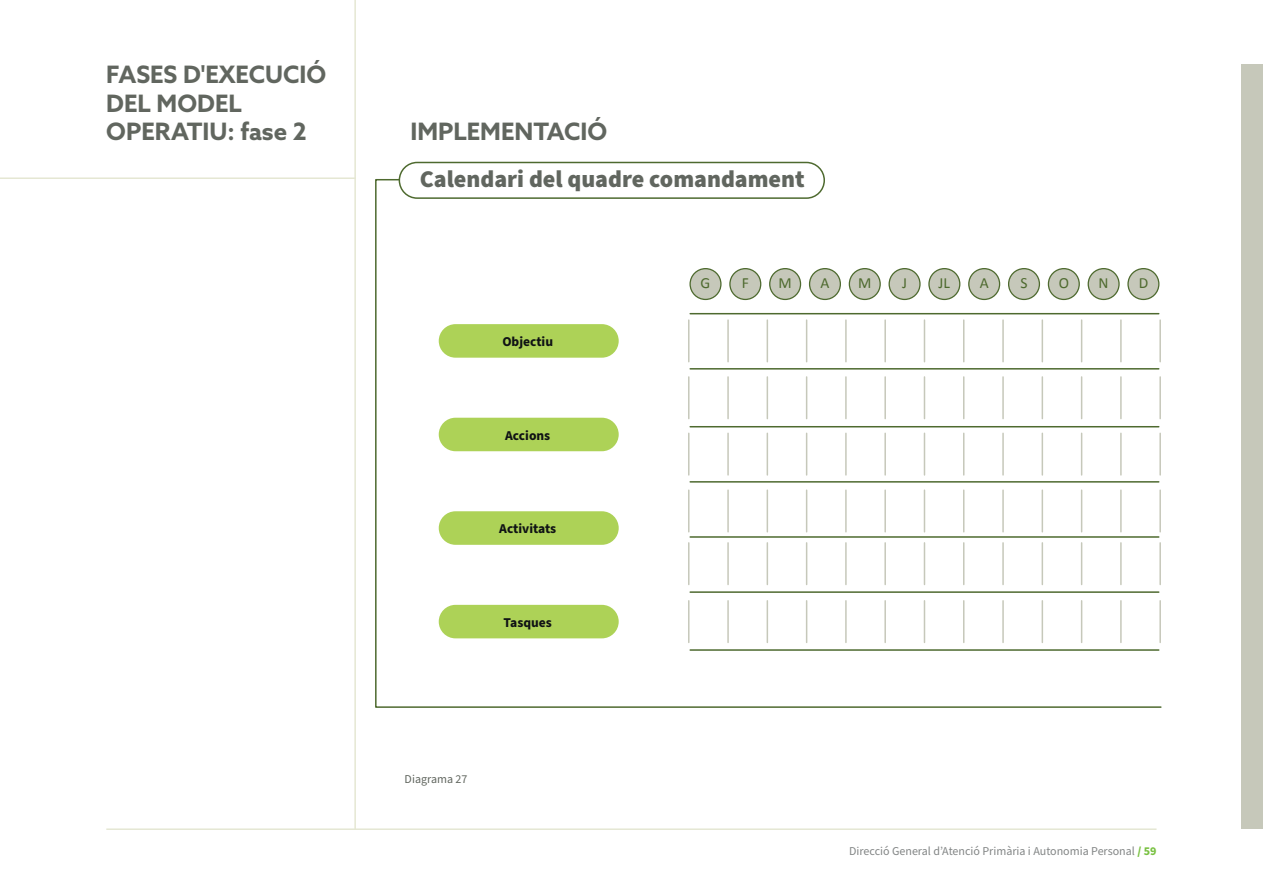
<style>
.page{position:relative;width:1263px;height:893px;background:#fff}
.page>*{position:absolute;margin:0;border:0;box-sizing:border-box;transform-origin:0 0}
.t1{font:700 24px/28.8px "Azo Sans";color:#61665f}
.t2{font:900 24px "Source Sans Pro";color:#61665f}
.t3{font:15.6px "Calibri";color:#4e6a2f}
.t4{font:700 13.5px "Source Sans Pro";color:#101315}
.t5{font:12px "Source Sans Pro";color:#838686}
.t6{font:12px "Source Sans Pro";color:#61665f}
.s1{font-weight:900;color:#79c142}
.s2{font-weight:700;color:#79c142}
</style>
<div class="page">
<hr style="left:106px;top:828px;width:1050px;height:2px;background:#e5e7d3">
<div style="left:1242px;top:64px;width:21px;height:764px;background:#c6c8ba"></div>
<svg style="left:375px;top:178px;width:787px;height:530px"></svg>
<div style="left:399px;top:162px;width:426px;height:37px;border:2px solid #4e6a2f;border-radius:18px"></div>
<div style="left:439px;top:324px;width:180px;height:34px;background:#add257;border-radius:17px"></div>
<div style="left:439px;top:418px;width:180px;height:33px;background:#add257;border-radius:17px"></div>
<div style="left:439px;top:511px;width:180px;height:34px;background:#add257;border-radius:17px"></div>
<div style="left:439px;top:605px;width:180px;height:33px;background:#add257;border-radius:17px"></div>
<div style="left:690px;top:269px;width:31px;height:30px;background:#c6c8ba;border-radius:50%"></div>
<div style="left:689px;top:268px;width:32px;height:32px;border:1px solid #4e6a2f;border-radius:50%"></div>
<div style="left:849px;top:269px;width:31px;height:30px;background:#c6c8ba;border-radius:50%"></div>
<div style="left:849px;top:268px;width:32px;height:32px;border:1px solid #4e6a2f;border-radius:50%"></div>
<div style="left:1009px;top:269px;width:30px;height:30px;background:#c6c8ba;border-radius:50%"></div>
<div style="left:1008px;top:268px;width:32px;height:32px;border:1px solid #4e6a2f;border-radius:50%"></div>
<div style="left:770px;top:269px;width:30px;height:30px;background:#c6c8ba;border-radius:50%"></div>
<div style="left:769px;top:268px;width:32px;height:32px;border:1px solid #4e6a2f;border-radius:50%"></div>
<div style="left:929px;top:269px;width:31px;height:30px;background:#c6c8ba;border-radius:50%"></div>
<div style="left:928px;top:268px;width:32px;height:32px;border:1px solid #4e6a2f;border-radius:50%"></div>
<div style="left:1088px;top:269px;width:31px;height:30px;background:#c6c8ba;border-radius:50%"></div>
<div style="left:1087px;top:268px;width:33px;height:32px;border:1px solid #4e6a2f;border-radius:50%"></div>
<div style="left:730px;top:269px;width:31px;height:30px;background:#c6c8ba;border-radius:50%"></div>
<div style="left:729px;top:268px;width:32px;height:32px;border:1px solid #4e6a2f;border-radius:50%"></div>
<div style="left:889px;top:269px;width:31px;height:30px;background:#c6c8ba;border-radius:50%"></div>
<div style="left:888px;top:268px;width:33px;height:32px;border:1px solid #4e6a2f;border-radius:50%"></div>
<div style="left:1048px;top:269px;width:31px;height:30px;background:#c6c8ba;border-radius:50%"></div>
<div style="left:1048px;top:268px;width:32px;height:32px;border:1px solid #4e6a2f;border-radius:50%"></div>
<div style="left:809px;top:269px;width:31px;height:30px;background:#c6c8ba;border-radius:50%"></div>
<div style="left:809px;top:268px;width:32px;height:32px;border:1px solid #4e6a2f;border-radius:50%"></div>
<div style="left:969px;top:269px;width:30px;height:30px;background:#c6c8ba;border-radius:50%"></div>
<div style="left:968px;top:268px;width:32px;height:32px;border:1px solid #4e6a2f;border-radius:50%"></div>
<div style="left:1128px;top:269px;width:31px;height:30px;background:#c6c8ba;border-radius:50%"></div>
<div style="left:1127px;top:268px;width:32px;height:32px;border:1px solid #4e6a2f;border-radius:50%"></div>
<hr style="left:690px;top:313px;width:469px;height:1px;background:#4e6a2f">
<hr style="left:690px;top:536px;width:469px;height:2px;background:#4e6a2f">
<hr style="left:690px;top:426px;width:469px;height:1px;background:#4e6a2f">
<hr style="left:690px;top:649px;width:469px;height:2px;background:#4e6a2f">
<hr style="left:690px;top:368px;width:469px;height:2px;background:#4e6a2f">
<hr style="left:690px;top:591px;width:469px;height:2px;background:#4e6a2f">
<hr style="left:690px;top:481px;width:469px;height:2px;background:#4e6a2f">
<hr style="left:727px;top:320px;width:2px;height:42px;background:#c6c8ba">
<hr style="left:727px;top:433px;width:2px;height:42px;background:#c6c8ba">
<hr style="left:727px;top:543px;width:2px;height:41px;background:#c6c8ba">
<hr style="left:727px;top:377px;width:2px;height:42px;background:#c6c8ba">
<hr style="left:727px;top:490px;width:2px;height:42px;background:#c6c8ba">
<hr style="left:727px;top:601px;width:2px;height:41px;background:#c6c8ba">
<hr style="left:884px;top:320px;width:2px;height:42px;background:#c6c8ba">
<hr style="left:884px;top:433px;width:2px;height:42px;background:#c6c8ba">
<hr style="left:884px;top:543px;width:2px;height:41px;background:#c6c8ba">
<hr style="left:884px;top:377px;width:2px;height:42px;background:#c6c8ba">
<hr style="left:884px;top:490px;width:2px;height:42px;background:#c6c8ba">
<hr style="left:884px;top:601px;width:2px;height:41px;background:#c6c8ba">
<hr style="left:1041px;top:320px;width:2px;height:42px;background:#c6c8ba">
<hr style="left:1041px;top:433px;width:2px;height:42px;background:#c6c8ba">
<hr style="left:1041px;top:543px;width:2px;height:41px;background:#c6c8ba">
<hr style="left:1041px;top:377px;width:2px;height:42px;background:#c6c8ba">
<hr style="left:1041px;top:490px;width:2px;height:42px;background:#c6c8ba">
<hr style="left:1041px;top:601px;width:2px;height:41px;background:#c6c8ba">
<hr style="left:806px;top:320px;width:1px;height:42px;background:#c6c8ba">
<hr style="left:806px;top:433px;width:1px;height:42px;background:#c6c8ba">
<hr style="left:806px;top:543px;width:1px;height:41px;background:#c6c8ba">
<hr style="left:806px;top:377px;width:1px;height:42px;background:#c6c8ba">
<hr style="left:806px;top:490px;width:1px;height:42px;background:#c6c8ba">
<hr style="left:806px;top:601px;width:1px;height:41px;background:#c6c8ba">
<hr style="left:963px;top:320px;width:1px;height:42px;background:#c6c8ba">
<hr style="left:963px;top:433px;width:1px;height:42px;background:#c6c8ba">
<hr style="left:963px;top:543px;width:1px;height:41px;background:#c6c8ba">
<hr style="left:963px;top:377px;width:1px;height:42px;background:#c6c8ba">
<hr style="left:963px;top:490px;width:1px;height:42px;background:#c6c8ba">
<hr style="left:963px;top:601px;width:1px;height:41px;background:#c6c8ba">
<hr style="left:1120px;top:320px;width:2px;height:42px;background:#c6c8ba">
<hr style="left:1120px;top:433px;width:2px;height:42px;background:#c6c8ba">
<hr style="left:1120px;top:543px;width:2px;height:41px;background:#c6c8ba">
<hr style="left:1120px;top:377px;width:2px;height:42px;background:#c6c8ba">
<hr style="left:1120px;top:490px;width:2px;height:42px;background:#c6c8ba">
<hr style="left:1120px;top:601px;width:2px;height:41px;background:#c6c8ba">
<hr style="left:767px;top:320px;width:1px;height:42px;background:#c6c8ba">
<hr style="left:767px;top:433px;width:1px;height:42px;background:#c6c8ba">
<hr style="left:767px;top:543px;width:1px;height:41px;background:#c6c8ba">
<hr style="left:767px;top:377px;width:1px;height:42px;background:#c6c8ba">
<hr style="left:767px;top:490px;width:1px;height:42px;background:#c6c8ba">
<hr style="left:767px;top:601px;width:1px;height:41px;background:#c6c8ba">
<hr style="left:924px;top:320px;width:1px;height:42px;background:#c6c8ba">
<hr style="left:924px;top:433px;width:1px;height:42px;background:#c6c8ba">
<hr style="left:924px;top:543px;width:1px;height:41px;background:#c6c8ba">
<hr style="left:924px;top:377px;width:1px;height:42px;background:#c6c8ba">
<hr style="left:924px;top:490px;width:1px;height:42px;background:#c6c8ba">
<hr style="left:924px;top:601px;width:1px;height:41px;background:#c6c8ba">
<hr style="left:1081px;top:320px;width:1px;height:42px;background:#c6c8ba">
<hr style="left:1081px;top:433px;width:1px;height:42px;background:#c6c8ba">
<hr style="left:1081px;top:543px;width:1px;height:41px;background:#c6c8ba">
<hr style="left:1081px;top:377px;width:1px;height:42px;background:#c6c8ba">
<hr style="left:1081px;top:490px;width:1px;height:42px;background:#c6c8ba">
<hr style="left:1081px;top:601px;width:1px;height:41px;background:#c6c8ba">
<hr style="left:845px;top:320px;width:2px;height:42px;background:#c6c8ba">
<hr style="left:845px;top:433px;width:2px;height:42px;background:#c6c8ba">
<hr style="left:845px;top:543px;width:2px;height:41px;background:#c6c8ba">
<hr style="left:845px;top:377px;width:2px;height:42px;background:#c6c8ba">
<hr style="left:845px;top:490px;width:2px;height:42px;background:#c6c8ba">
<hr style="left:845px;top:601px;width:2px;height:41px;background:#c6c8ba">
<hr style="left:1002px;top:320px;width:2px;height:42px;background:#c6c8ba">
<hr style="left:1002px;top:433px;width:2px;height:42px;background:#c6c8ba">
<hr style="left:1002px;top:543px;width:2px;height:41px;background:#c6c8ba">
<hr style="left:1002px;top:377px;width:2px;height:42px;background:#c6c8ba">
<hr style="left:1002px;top:490px;width:2px;height:42px;background:#c6c8ba">
<hr style="left:1002px;top:601px;width:2px;height:41px;background:#c6c8ba">
<hr style="left:1159px;top:320px;width:2px;height:42px;background:#c6c8ba">
<hr style="left:1159px;top:433px;width:2px;height:42px;background:#c6c8ba">
<hr style="left:1159px;top:543px;width:2px;height:41px;background:#c6c8ba">
<hr style="left:1159px;top:377px;width:2px;height:42px;background:#c6c8ba">
<hr style="left:1159px;top:490px;width:2px;height:42px;background:#c6c8ba">
<hr style="left:1159px;top:601px;width:2px;height:41px;background:#c6c8ba">
<hr style="left:688px;top:320px;width:1px;height:42px;background:#c6c8ba">
<hr style="left:688px;top:433px;width:1px;height:42px;background:#c6c8ba">
<hr style="left:688px;top:543px;width:1px;height:41px;background:#c6c8ba">
<hr style="left:688px;top:377px;width:1px;height:42px;background:#c6c8ba">
<hr style="left:688px;top:490px;width:1px;height:42px;background:#c6c8ba">
<hr style="left:688px;top:601px;width:1px;height:41px;background:#c6c8ba">
<hr style="left:354px;top:0;width:2px;height:829px;background:#e5e7d3">
<hr style="left:0;top:177px;width:356px;height:2px;background:#e5e7d3">
<h1 class="t1" style="left:106px;top:59px;width:222px">FASES D'EXECUCIÓ<br>DEL MODEL<br>OPERATIU: fase 2</h1>
<h1 class="t1" style="left:410px;top:117px;width:198px">IMPLEMENTACIÓ</h1>
<h1 class="t2" style="left:420px;top:163px;width:387px">Calendari del quadre comandament</h1>
<p class="t4" style="left:502px;top:332px;width:52px">Objectiu</p>
<p class="t4" style="left:505px;top:426px;width:47px">Accions</p>
<p class="t4" style="left:499px;top:520px;width:58px">Activitats</p>
<p class="t4" style="left:503px;top:613px;width:50px">Tasques</p>
<p class="t6" style="left:405px;top:771px;width:64px">Diagrama 27</p>
<h2 class="t3" style="left:701px;top:272px;width:11px">G</h2>
<h2 class="t3" style="left:742px;top:272px;width:9px">F</h2>
<h2 class="t3" style="left:778px;top:272px;width:15px">M</h2>
<h2 class="t3" style="left:820px;top:272px;width:10px">A</h2>
<h2 class="t3" style="left:858px;top:272px;width:15px">M</h2>
<h2 class="t3" style="left:902px;top:272px;width:6px">J</h2>
<h2 class="t3" style="left:939px;top:272px;width:13px">JL</h2>
<h2 class="t3" style="left:980px;top:272px;width:10px">A</h2>
<h2 class="t3" style="left:1020px;top:272px;width:9px">S</h2>
<h2 class="t3" style="left:1059px;top:272px;width:12px">O</h2>
<h2 class="t3" style="left:1099px;top:272px;width:12px">N</h2>
<h2 class="t3" style="left:1139px;top:272px;width:11px">D</h2>
<p class="t5" style="left:849px;top:843px;width:309px">Direcció General d’Atenció Primària i Autonomia Personal <span class="s1">/</span> <span class="s2">59</span></p>
</div>
